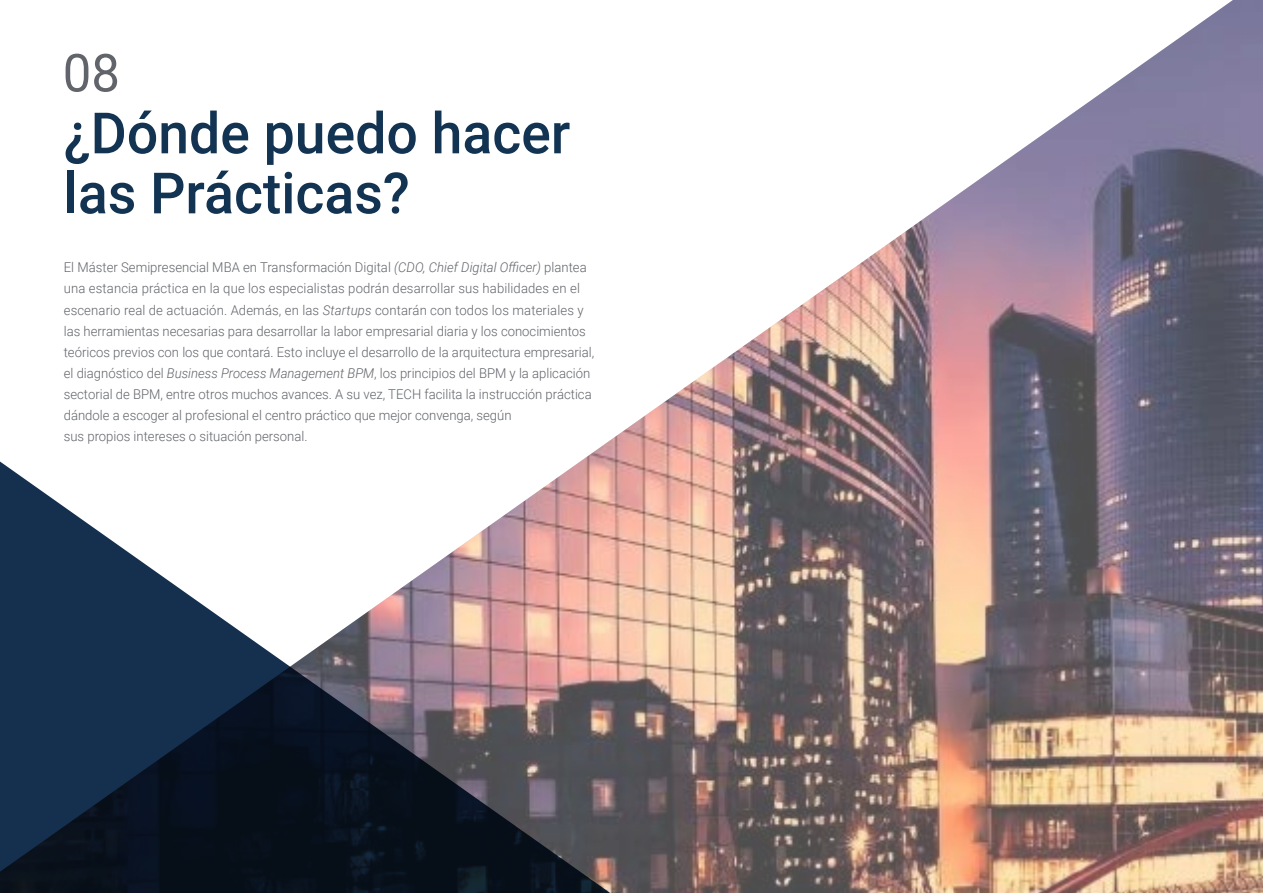
<style>
.page{position:relative;width:1263px;height:893px;background:#fff}
.page>*{position:absolute;margin:0;border:0;box-sizing:border-box;transform-origin:0 0}
.t1{font:500 57px/60px "Roboto";color:#123352}
.t2{font:52.5px "Roboto";color:#61646a}
.t3{font:300 13.5px/21px "Roboto";color:#61646a}
.s1{font-style:italic}
</style>
<div class="page">
<img style="left:602px;top:0;width:661px;height:893px">
<svg style="left:0;top:446px;width:640px;height:447px"></svg>
<h2 class="t2" style="left:63px;top:36px;width:59px">08</h2>
<h1 class="t1" style="left:64px;top:101px;width:508px">¿Dónde puedo hacer las Prácticas?</h1>
<p class="t3" style="left:64px;top:257px;width:532px">El Máster Semipresencial MBA en Transformación Digital <span class="s1">(CDO, Chief Digital Officer)</span> plantea una estancia práctica en la que los especialistas podrán desarrollar sus habilidades en el escenario real de actuación. Además, en las <span class="s1">Startups</span> contarán con todos los materiales y las herramientas necesarias para desarrollar la labor empresarial diaria y los conocimientos teóricos previos con los que contará. Esto incluye el desarrollo de la arquitectura empresarial, el diagnóstico del <span class="s1">Business Process Management BPM</span>, los principios del BPM y la aplicación sectorial de BPM, entre otros muchos avances. A su vez, TECH facilita la instrucción práctica dándole a escoger al profesional el centro práctico que mejor convenga, según<br>sus propios intereses o situación personal.</p>
</div>
